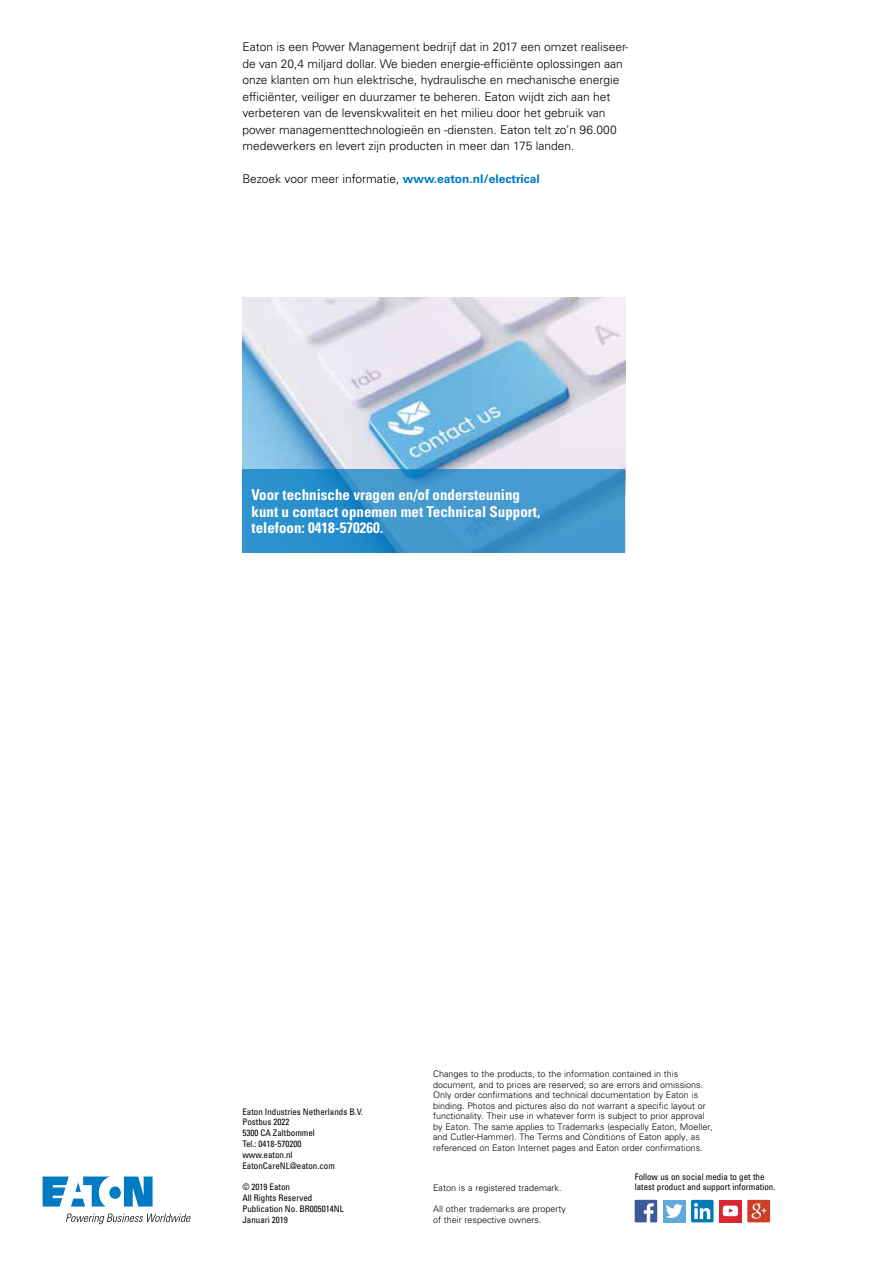
<style>
.page{position:relative;width:893px;height:1263px;background:#fff}
.page>*{position:absolute;margin:0;border:0;box-sizing:border-box;transform-origin:0 0}
.t1{font:700 condensed 15px/16.5px "Univers";color:#fff}
.t2{font:300 12px/16.5px "Univers LT Std";color:#000}
.t3{font:300 9px/10.5px "Univers LT Std";color:#000}
.t4{font:condensed 9px/10.8px "Univers";color:#000}
.s1{font-weight:700;color:#007ac2}
</style>
<div class="page">
<div style="left:719px;top:1200px;width:23px;height:22px;background:#d92732"></div>
<div style="left:663px;top:1200px;width:22px;height:22px;background:#60a9dd"></div>
<svg style="left:635px;top:1200px;width:22px;height:22px"></svg>
<svg style="left:666px;top:1204px;width:17px;height:14px"></svg>
<div style="left:691px;top:1200px;width:23px;height:22px;background:#007bb6;border-radius:2px"></div>
<svg style="left:694px;top:1203px;width:16px;height:16px"></svg>
<svg style="left:747px;top:1200px;width:23px;height:22px"></svg>
<img style="left:751px;top:1203px;width:10px;height:15px">
<svg style="left:723px;top:1205px;width:15px;height:11px"></svg>
<svg style="left:43px;top:1176px;width:110px;height:30px"></svg>
<svg style="left:66px;top:1214px;width:125px;height:10px"></svg>
<img style="left:242px;top:298px;width:383px;height:171px">
<svg style="left:242px;top:469px;width:383px;height:84px;background:#3893cb"></svg>
<p class="t2" style="left:242px;top:39px;width:387px">Eaton is een Power Management bedrijf dat in 2017 een omzet realiseer&shy;de van 20,4 miljard dollar. We bieden energie-efficiënte oplossingen aan onze klanten om hun elektrische, hydraulische en mechanische energie efficiënter, veiliger en duurzamer te beheren. Eaton wijdt zich aan het verbeteren van de levenskwaliteit en het milieu door het gebruik van power managementtechnologieën en -diensten. Eaton telt zo’n 96.000 medewerkers en levert zijn producten in meer dan 175 landen.</p>
<h2 class="t2" style="left:242px;top:171px;width:299px">Bezoek voor meer informatie, <span class="s1">www.eaton.nl/electrical</span></h2>
<h1 class="t1" style="left:252px;top:487px;width:290px">Voor technische vragen en/of ondersteuning kunt u contact opnemen met Technical Support, telefoon: 0418-570260.</h1>
<p class="t4" style="left:242px;top:1106px;width:122px">Eaton Industries Netherlands B.V.<br>Postbus 2022<br>5300 CA Zaltbommel<br>Tel.: 0418-570200<br>www.eaton.nl<br>EatonCareNL@eaton.com</p>
<p class="t4" style="left:242px;top:1181px;width:103px">© 2019 Eaton<br>All Rights Reserved<br>Publication No. BR005014NL<br>Januari 2019</p>
<p class="t3" style="left:433px;top:1069px;width:281px">Changes to the products, to the information contained in this document, and to prices are reserved; so are errors and omissions.<br>Only order confirmations and technical documentation by Eaton is binding. Photos and pictures also do not warrant a specific layout or functionality. Their use in whatever form is subject to prior approval by Eaton. The same applies to Trademarks (especially Eaton, Moeller, and Cutler-Hammer). The Terms and Conditions of Eaton apply, as referenced on Eaton Internet pages and Eaton order confirmations.</p>
<p class="t4" style="left:635px;top:1171px;width:131px">Follow us on social media to get the</p>
<p class="t3" style="left:433px;top:1182px;width:130px">Eaton is a registered trademark.</p>
<p class="t4" style="left:635px;top:1181px;width:142px">latest product and support information.</p>
<p class="t3" style="left:433px;top:1203px;width:135px">All other trademarks are property of their respective owners.</p>
</div>
